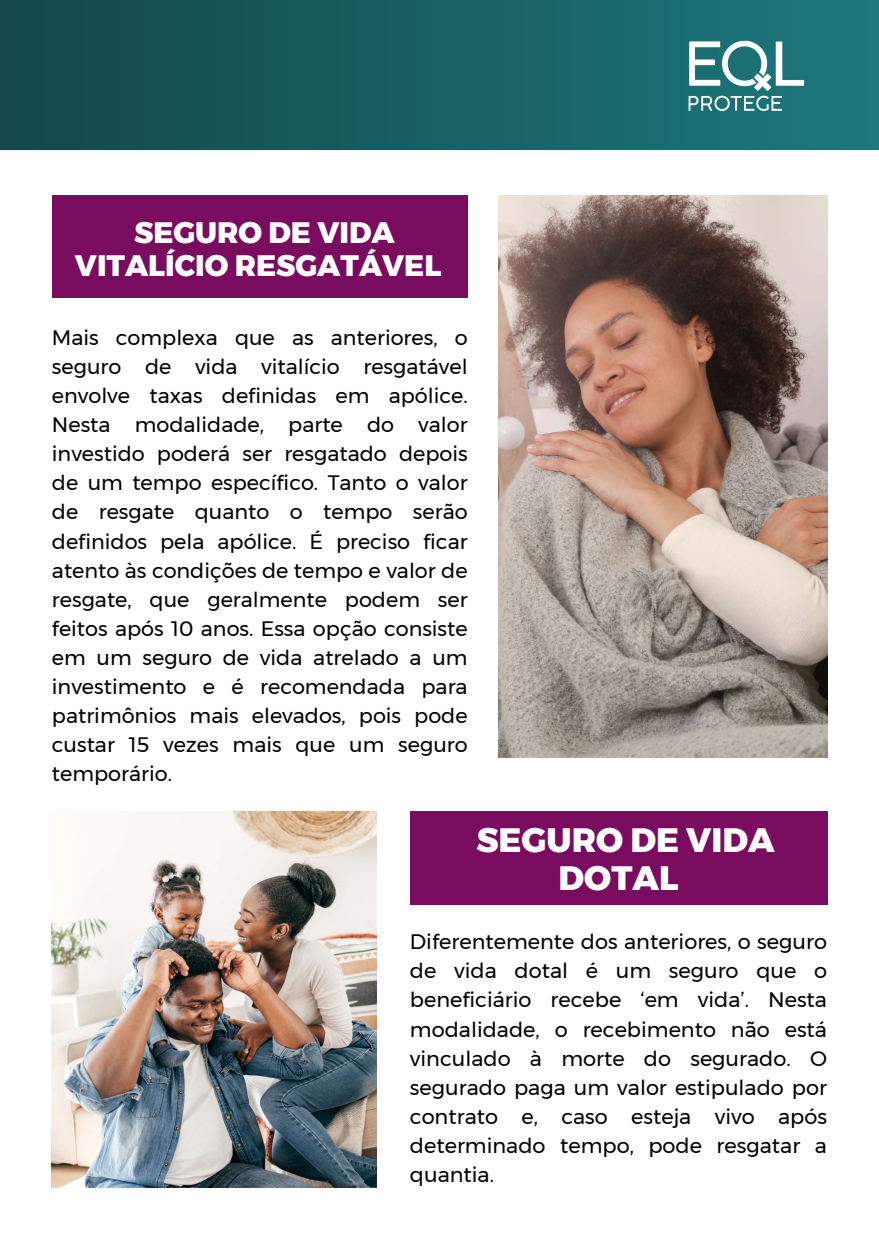
<style>
.page{position:relative;width:879px;height:1243px;background:#fff}
.page>*{position:absolute;margin:0;border:0;box-sizing:border-box;transform-origin:0 0}
.t1{font:800 33.76px/38.2px "Montserrat";color:#fff;text-align:center}
.t2{font:800 29.48px/33.4px "Montserrat";color:#fff;text-align:center}
.t3{font:20.88px/29.1px "Montserrat";color:#000;text-align:justify}
.t4{font:20.8px/29.1px "Montserrat";color:#000;text-align:justify}
</style>
<div class="page">
<img style="left:52px;top:811px;width:325px;height:376px">
<svg style="left:0;top:0;width:879px;height:150px;background:#175e61"></svg>
<img style="left:681px;top:34px;width:127px;height:87px">
<div style="left:52px;top:196px;width:416px;height:102px;background:#790c5f"></div>
<div style="left:410px;top:811px;width:417px;height:93px;background:#790c5f"></div>
<img style="left:499px;top:196px;width:328px;height:561px">
<h2 class="t2" style="left:75px;top:215px;width:368px">SEGURO DE VIDA<br>VITALÍCIO RESGATÁVEL</h2>
<p class="t4" style="left:52px;top:323px;width:417px">Mais complexa que as anteriores, o seguro de vida vitalício resgatável envolve taxas definidas em apólice.<br>Nesta modalidade, parte do valor investido poderá ser resgatado depois de um tempo específico. Tanto o valor de resgate quanto o tempo serão definidos pela apólice. É preciso ficar atento às condições de tempo e valor de resgate, que geralmente podem ser feitos após 10 anos. Essa opção consiste em um seguro de vida atrelado a um investimento e é recomendada para patrimônios mais elevados, pois pode custar 15 vezes mais que um seguro temporário.</p>
<h1 class="t1" style="left:477px;top:820px;width:300px">SEGURO DE VIDA<br>DOTAL</h1>
<p class="t3" style="left:410px;top:927px;width:419px">Diferentemente dos anteriores, o seguro de vida dotal é um seguro que o beneficiário recebe ‘em vida’. Nesta modalidade, o recebimento não está vinculado à morte do segurado. O segurado paga um valor estipulado por contrato e, caso esteja vivo após determinado tempo, pode resgatar a quantia.</p>
</div>
